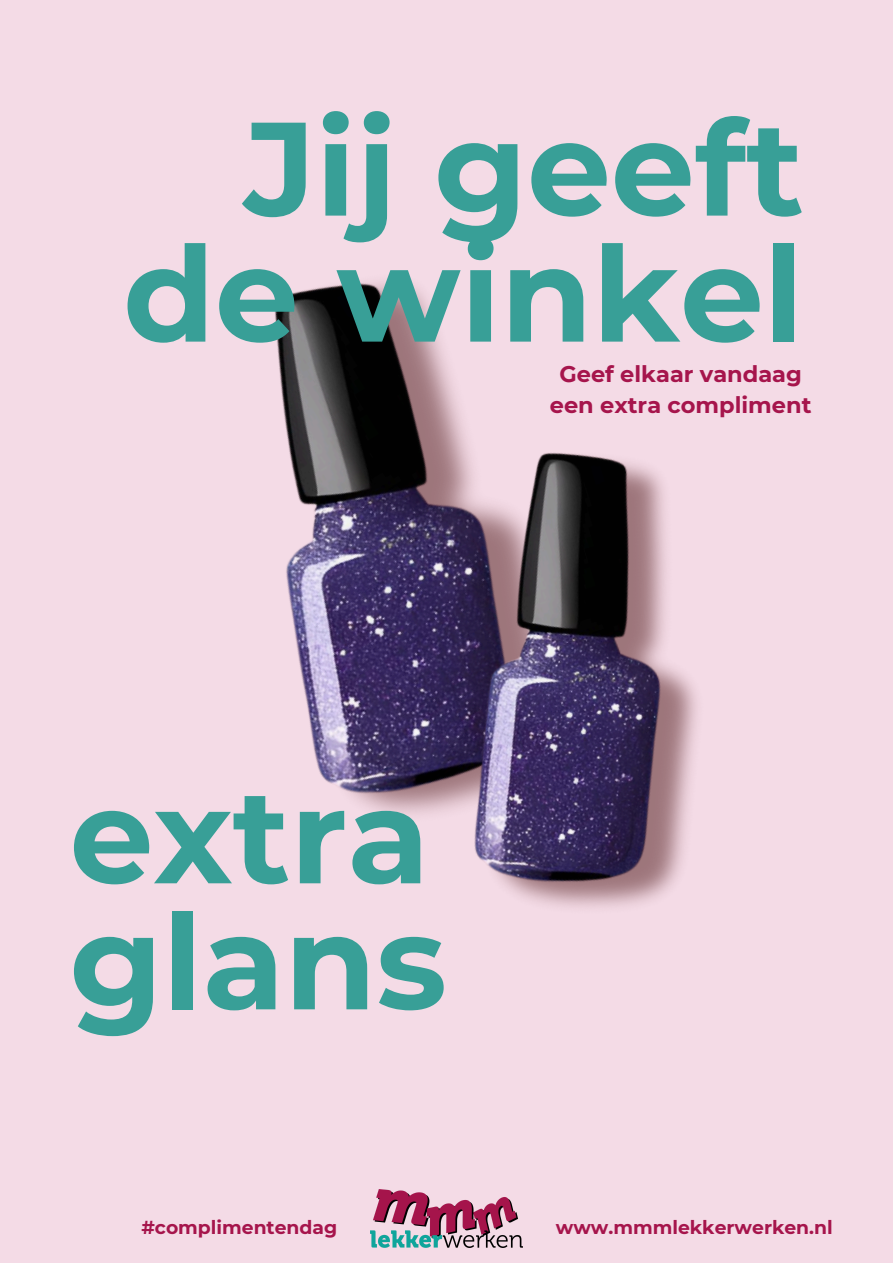
<style>
.page{position:relative;width:893px;height:1263px;background:#f4dbe6}
.page>*{position:absolute;margin:0;border:0;box-sizing:border-box;transform-origin:0 0}
.t1{font:700 132.75px/126px "Montserrat";color:#389f97;text-align:right}
.t2{font:700 22.5px/31.5px "Montserrat";color:#a6154c;text-align:center}
.t3{font:700 18.75px "Montserrat";color:#a6154c}
</style>
<div class="page">
<img style="left:274px;top:282px;width:180px;height:520px">
<img style="left:360px;top:391px;width:337px;height:516px">
<img style="left:370px;top:1190px;width:153px;height:57px">
<h1 class="t1" style="left:123px;top:105px;width:682px">Jij geeft de winkel</h1>
<h2 class="t2" style="left:550px;top:358px;width:263px">Geef elkaar vandaag een extra compliment</h2>
<p class="t1" style="left:70px;top:773px;width:379px;text-align:left">extra glans</p>
<p class="t3" style="left:141px;top:1215px;width:197px">#complimentendag</p>
<h1 class="t3" style="left:556px;top:1215px;width:278px">www.mmmlekkerwerken.nl</h1>
</div>
